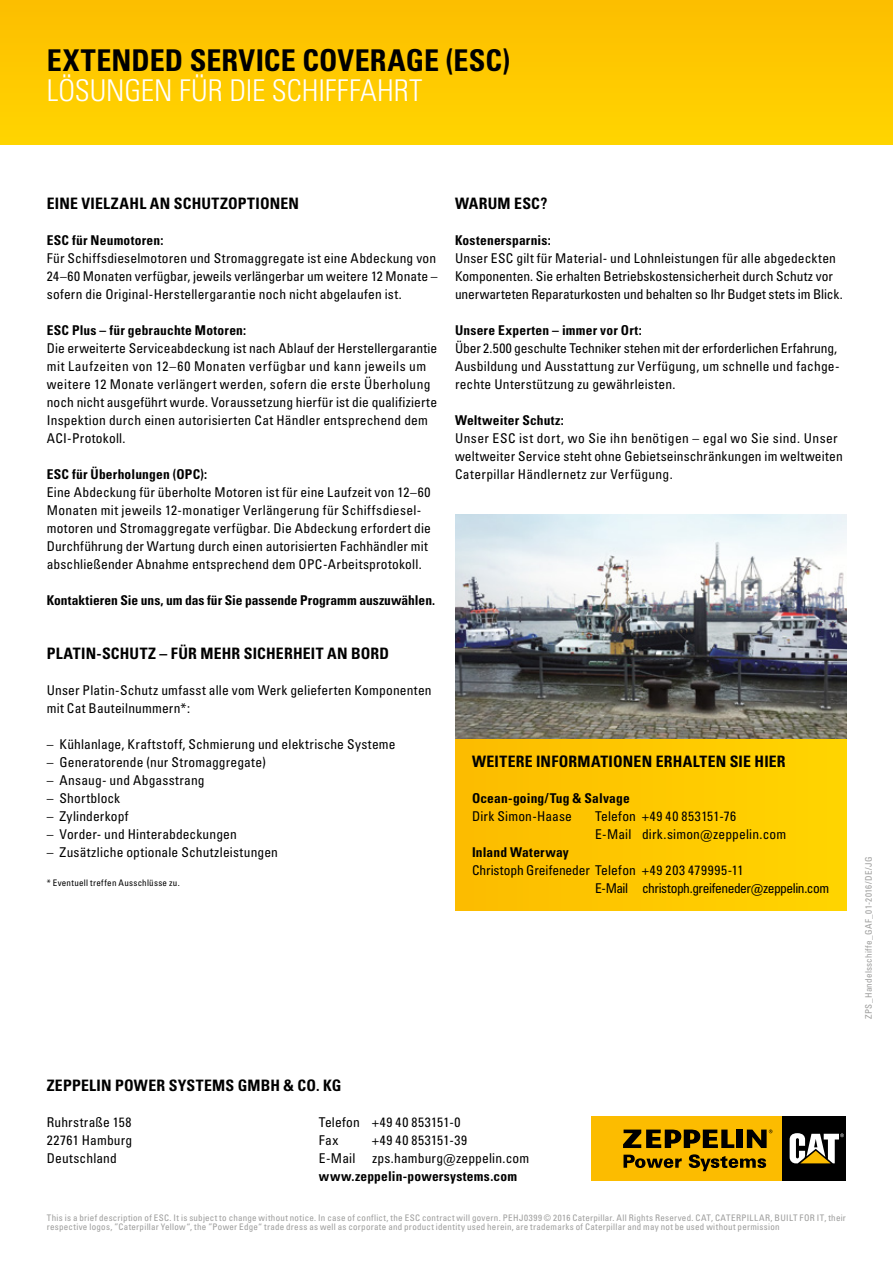
<style>
.page{position:relative;width:893px;height:1263px;background:#fff}
.page>*{position:absolute;margin:0;border:0;box-sizing:border-box;transform-origin:0 0}
.t1{font:30px "Univers LTCYR 67 Bold Cond";letter-spacing:.005em;color:#000}
.t2{font:30px "Univers LTCYR 47 Light Cond";letter-spacing:-.005em;color:#fff}
.t3{font:15.75px "Univers LTCYR 67 Bold Cond";letter-spacing:.01em;color:#000}
.t4{font:condensed 13.5px/18px "Univers LTCYR 57";letter-spacing:.015em;color:#000}
.t5{font:13.5px "Univers LTCYR 67 Bold Cond";letter-spacing:.015em;color:#000}
.t6{font:condensed 13.5px/18px "Univers LTCYR 57";letter-spacing:-.015em;color:#000}
.t7{font:condensed 9px/9px "Univers LTCYR 57";letter-spacing:.03em;color:#9d9d9c}
.t8{font:condensed 9px "Univers LTCYR 57";letter-spacing:.03em;color:#000}
</style>
<div class="page">
<div style="left:0;top:0;width:893px;height:145px;background:#ffc900"></div>
<div style="left:591px;top:1116px;width:191px;height:65px;background:#fcbc00"></div>
<div style="left:782px;top:1116px;width:64px;height:65px;background:#000"></div>
<svg style="left:790px;top:1133px;width:54px;height:30px"></svg>
<svg style="left:623px;top:1155px;width:59px;height:13px"></svg>
<svg style="left:689px;top:1154px;width:77px;height:17px"></svg>
<svg style="left:747px;top:1129px;width:25px;height:19px"></svg>
<svg style="left:623px;top:1129px;width:111px;height:19px"></svg>
<div style="left:736px;top:1129px;width:7px;height:19px;background:#000"></div>
<img style="left:455px;top:515px;width:391px;height:225px">
<div style="left:455px;top:740px;width:391px;height:171px;background:#fec800"></div>
<h1 class="t1" style="left:47px;top:42px;width:465px">EXTENDED SERVICE COVERAGE (ESC)</h1>
<h1 class="t2" style="left:47px;top:70px;width:377px">LÖSUNGEN FÜR DIE SCHIFFFAHRT</h1>
<p class="t3" style="left:47px;top:194px;width:254px">EINE VIELZAHL AN SCHUTZOPTIONEN</p>
<p class="t5" style="left:47px;top:232px;width:118px">ESC für Neumotoren:</p>
<p class="t4" style="left:47px;top:249px;width:392px;text-align:justify">Für Schiffsdieselmotoren und Stromaggregate ist eine Abdeckung von 24–60 Monaten verfügbar, jeweils verlängerbar um weitere 12 Monate – sofern die Original-Herstellergarantie noch nicht abgelaufen ist.</p>
<p class="t5" style="left:47px;top:322px;width:201px">ESC Plus – für gebrauchte Motoren:</p>
<p class="t4" style="left:47px;top:339px;width:392px">Die erweiterte Serviceabdeckung ist nach Ablauf der Herstellergarantie mit Laufzeiten von 12–60 Monaten verfügbar und kann jeweils um weitere 12 Monate verlängert werden, sofern die erste Überholung noch nicht ausgeführt wurde. Voraussetzung hierfür ist die qualifizierte Inspektion durch einen autorisierten Cat Händler entsprechend dem ACI-Protokoll.</p>
<p class="t5" style="left:47px;top:466px;width:162px">ESC für Überholungen (OPC):</p>
<p class="t4" style="left:47px;top:483px;width:386px">Eine Abdeckung für überholte Motoren ist für eine Laufzeit von 12–60<br>Monaten mit jeweils 12-monatiger Verlängerung für Schiffsdiesel&shy;motoren und Stromaggregate verfügbar. Die Abdeckung erfordert die Durchführung der Wartung durch einen autorisierten Fachhändler mit abschließender Abnahme entsprechend dem OPC-Arbeitsprotokoll.</p>
<p class="t5" style="left:47px;top:592px;width:390px">Kontaktieren Sie uns, um das für Sie passende Programm auszuwählen.</p>
<p class="t3" style="left:47px;top:644px;width:344px">PLATIN-SCHUTZ – FÜR MEHR SICHERHEIT AN BORD</p>
<p class="t4" style="left:47px;top:681px;width:386px">Unser Platin-Schutz umfasst alle vom Werk gelieferten Komponenten mit Cat Bauteilnummern*:</p>
<p class="t4" style="left:47px;top:735px;width:350px">– Kühlanlage, Kraftstoff, Schmierung und elektrische Systeme</p>
<p class="t4" style="left:47px;top:753px;width:221px">– Generatorende (nur Stromaggregate)</p>
<p class="t4" style="left:47px;top:771px;width:159px">– Ansaug- und Abgasstrang</p>
<p class="t4" style="left:47px;top:789px;width:75px">– Shortblock</p>
<p class="t4" style="left:47px;top:807px;width:83px">– Zylinderkopf</p>
<p class="t4" style="left:47px;top:825px;width:192px">– Vorder- und Hinterabdeckungen</p>
<p class="t4" style="left:47px;top:843px;width:233px">– Zusätzliche optionale Schutzleistungen</p>
<p class="t8" style="left:47px;top:877px;width:134px">* Eventuell treffen Ausschlüsse zu.</p>
<p class="t3" style="left:455px;top:194px;width:94px">WARUM ESC?</p>
<p class="t5" style="left:455px;top:232px;width:97px">Kostenersparnis:</p>
<p class="t4" style="left:455px;top:249px;width:389px">Unser ESC gilt für Material- und Lohnleistungen für alle abgedeckten<br>Komponenten. Sie erhalten Betriebskostensicherheit durch Schutz vor unerwarteten Reparaturkosten und behalten so Ihr Budget stets im Blick.</p>
<p class="t5" style="left:455px;top:322px;width:188px">Unsere Experten – immer vor Ort:</p>
<p class="t4" style="left:455px;top:339px;width:386px">Über 2.500 geschulte Techniker stehen mit der erforderlichen Erfahrung,<br>Ausbildung und Ausstattung zur Verfügung, um schnelle und fachge&shy;rechte Unterstützung zu gewährleisten.</p>
<p class="t5" style="left:455px;top:412px;width:110px">Weltweiter Schutz:</p>
<p class="t4" style="left:455px;top:429px;width:389px">Unser ESC ist dort, wo Sie ihn benötigen – egal wo Sie sind. Unser weltweiter Service steht ohne Gebietseinschränkungen im weltweiten<br>Caterpillar Händlernetz zur Verfügung.</p>
<p class="t3" style="left:472px;top:752px;width:315px">WEITERE INFORMATIONEN ERHALTEN SIE HIER</p>
<p class="t5" style="left:472px;top:790px;width:159px">Ocean-going/Tug &amp; Salvage</p>
<p class="t4" style="left:472px;top:807px;width:102px">Dirk Simon-Haase</p>
<p class="t4" style="left:595px;top:807px;width:193px">Telefon +49 40 853151-76<br>E-Mail dirk.simon@zeppelin.com</p>
<p class="t5" style="left:472px;top:844px;width:98px">Inland Waterway</p>
<p class="t6" style="left:595px;top:861px;width:236px;text-indent:-123px">Christoph Greifeneder Telefon +49 203 479995-11<br>E-Mail christoph.greifeneder@zeppelin.com</p>
<p class="t7" style="left:864px;top:1019px;width:164px;rotate:-90deg">ZPS_Handelsschiffe_GAF_01-2016/DE/JG</p>
<p class="t3" style="left:47px;top:1076px;width:296px">ZEPPELIN POWER SYSTEMS GMBH &amp; CO. KG</p>
<p class="t4" style="left:47px;top:1113px;width:87px;text-align:justify">Ruhrstraße 158<br>22761 Hamburg Deutschland</p>
<p class="t4" style="left:319px;top:1113px;width:143px">Telefon +49 40 853151-0<br>Fax</p>
<p class="t4" style="left:319px;top:1131px;width:212px;text-indent:53px">+49 40 853151-39<br>E-Mail zps.hamburg@zeppelin.com</p>
<p class="t5" style="left:319px;top:1168px;width:200px">www.zeppelin-powersystems.com</p>
<p class="t7" style="left:47px;top:1213px;width:801px">This is a brief description of ESC. It is subject to change without notice. In case of conflict, the ESC contract will govern. PEHJ0399 © 2016 Caterpillar. All Rights Reserved. CAT, CATERPILLAR, BUILT FOR IT, their respective logos, ”Caterpillar Yellow“, the ”Power Edge“ trade dress as well as corporate and product identity used herein, are trademarks of Caterpillar and may not be used without permission</p>
</div>
